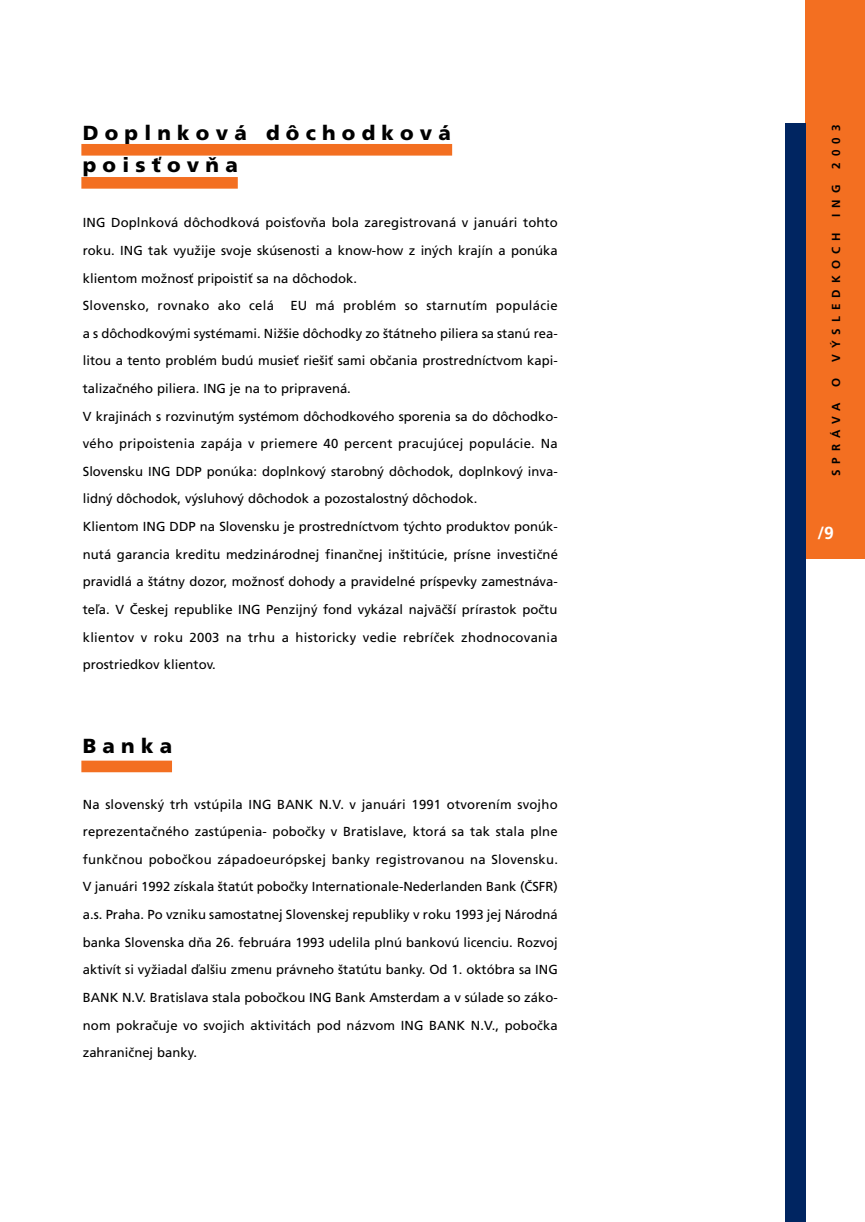
<style>
.page{position:relative;width:865px;height:1222px;background:#fff}
.page>*{position:absolute;margin:0;border:0;box-sizing:border-box;transform-origin:0 0}
.t1{font:900 20.3px/32px "Frutiger CE";letter-spacing:.305em;color:#000}
.t2{font:700 17.5px "Frutiger CE";color:#fff}
.t3{font:13.12px/27.7px "Frutiger CE";color:#000}
.t4{font:700 11.55px "Frutiger CE";letter-spacing:.52em;color:#000}
</style>
<div class="page">
<div style="left:804px;top:0;width:60px;height:558px;background:#f36f21"></div>
<div style="left:785px;top:123px;width:20px;height:1098px;background:#002561"></div>
<div style="left:81px;top:144px;width:371px;height:12px;background:#f36f21"></div>
<div style="left:81px;top:177px;width:157px;height:12px;background:#f36f21"></div>
<div style="left:81px;top:760px;width:91px;height:12px;background:#f36f21"></div>
<h1 class="t1" style="left:83px;top:120px;width:370px">Doplnková dôchodková poisťovňa</h1>
<p class="t3" style="left:83px;top:211px;width:476px">ING Doplnková dôchodková poisťovňa bola zaregistrovaná v januári tohto roku. ING tak využije svoje skúsenosti a know-how z iných krajín a ponúka klientom možnosť pripoistiť sa na dôchodok.<br>Slovensko, rovnako ako celá EU má problém so starnutím populácie a s dôchodkovými systémami. Nižšie dôchodky zo štátneho piliera sa stanú rea&shy;litou a tento problém budú musieť riešiť sami občania prostredníctvom kapi&shy;talizačného piliera. ING je na to pripravená.<br>V krajinách s rozvinutým systémom dôchodkového sporenia sa do dôchodko&shy;vého pripoistenia zapája v priemere 40 percent pracujúcej populácie. Na Slovensku ING DDP ponúka: doplnkový starobný dôchodok, doplnkový inva&shy;lidný dôchodok, výsluhový dôchodok a pozostalostný dôchodok.<br>Klientom ING DDP na Slovensku je prostredníctvom týchto produktov ponúk&shy;nutá garancia kreditu medzinárodnej finančnej inštitúcie, prísne investičné pravidlá a štátny dozor, možnosť dohody a pravidelné príspevky zamestnáva&shy;teľa. V Českej republike ING Penzijný fond vykázal najväčší prírastok počtu klientov v roku 2003 na trhu a historicky vedie rebríček zhodnocovania prostriedkov klientov.</p>
<h1 class="t1" style="left:83px;top:733px;width:91px">Banka</h1>
<p class="t3" style="left:83px;top:792px;width:476px;text-align:justify">Na slovenský trh vstúpila ING BANK N.V. v januári 1991 otvorením svojho reprezentačného zastúpenia- pobočky v Bratislave, ktorá sa tak stala plne funkčnou pobočkou západoeurópskej banky registrovanou na Slovensku.<br>V januári 1992 získala štatút pobočky Internationale-Nederlanden Bank (ČSFR) a.s. Praha. Po vzniku samostatnej Slovenskej republiky v roku 1993 jej Národná banka Slovenska dňa 26. februára 1993 udelila plnú bankovú licenciu. Rozvoj aktivít si vyžiadal ďalšiu zmenu právneho štatútu banky. Od 1. októbra sa ING BANK N.V. Bratislava stala pobočkou ING Bank Amsterdam a v súlade so záko&shy;nom pokračuje vo svojich aktivitách pod názvom ING BANK N.V., pobočka zahraničnej banky.</p>
<p class="t4" style="left:831px;top:169px;width:46px;rotate:-90deg">2003</p>
<p class="t4" style="left:831px;top:217px;width:34px;rotate:-90deg">ING</p>
<p class="t4" style="left:831px;top:362px;width:131px;rotate:-90deg">VÝSLEDKOCH</p>
<p class="t4" style="left:831px;top:387px;width:11px;rotate:-90deg">O</p>
<p class="t4" style="left:831px;top:476px;width:75px;rotate:-90deg">SPRÁVA</p>
<h2 class="t2" style="left:817px;top:526px;width:18px">/9</h2>
</div>
